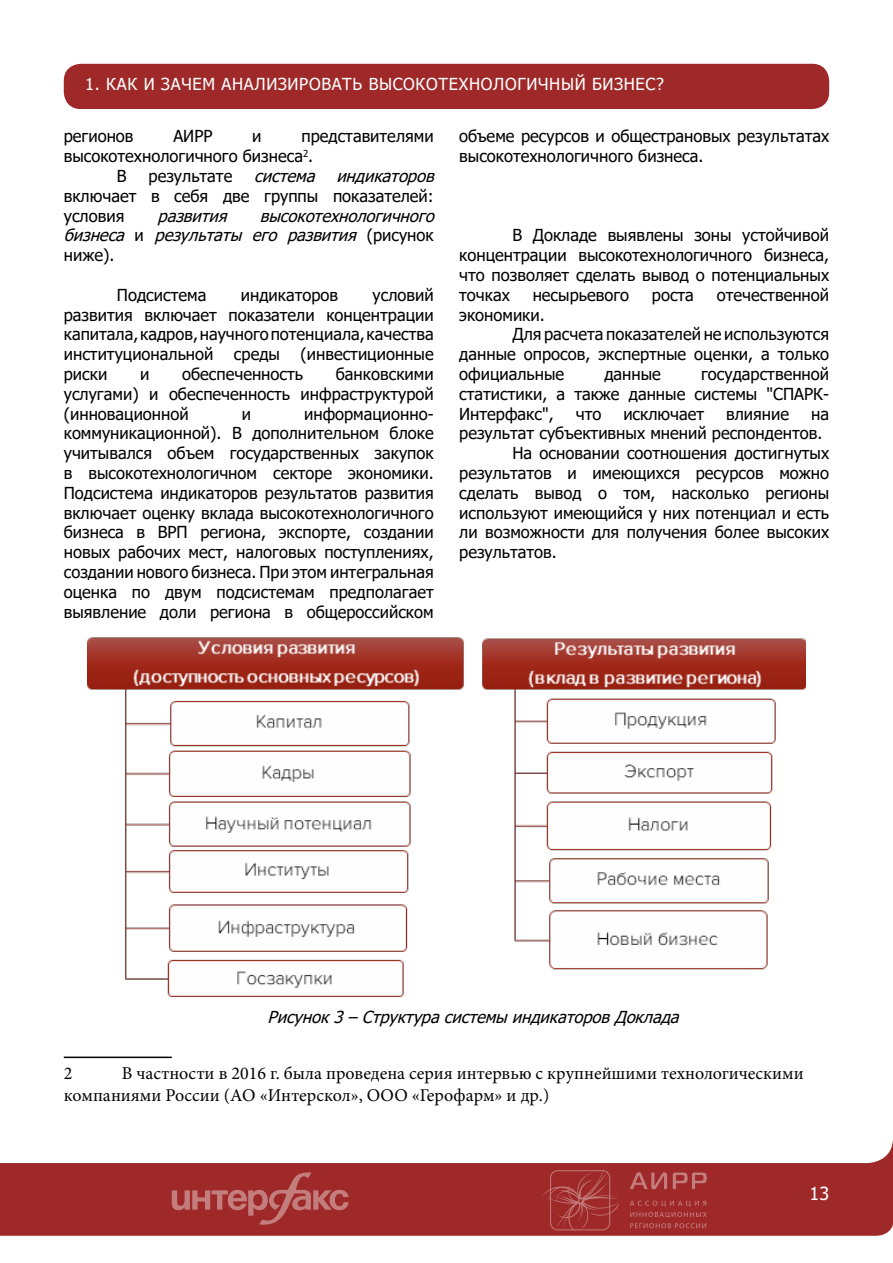
<style>
.page{position:relative;width:893px;height:1263px;background:#fff}
.page>*{position:absolute;margin:0;border:0;box-sizing:border-box;transform-origin:0 0}
.t1{font:18px/21.6px "Minion Pro";color:#000}
.t2{font:18px "Tahoma";color:#fff}
.t3{font:16.5px/19.8px "Tahoma";color:#000;text-align:justify}
.t4{font:italic 16.5px/19.8px "Tahoma";color:#000}
.t5{font:16.5px "Tahoma";letter-spacing:.04em;color:#fff}
.s1{font-style:normal}
</style>
<div class="page">
<div style="left:0;top:1163px;width:893px;height:73px;background:#9e2928"></div>
<div style="left:64px;top:64px;width:765px;height:45px;background:#9e2928;border-radius:17px"></div>
<svg style="left:630px;top:1172px;width:37px;height:17px"></svg>
<svg style="left:673px;top:1172px;width:34px;height:17px"></svg>
<svg style="left:630px;top:1200px;width:77px;height:28px;background:#a33635"></svg>
<svg style="left:541px;top:1166px;width:79px;height:65px;background:#a33434"></svg>
<svg style="left:172px;top:1172px;width:177px;height:53px;background:#a73e3d"></svg>
<hr style="left:64px;top:1056px;width:108px;height:2px;background:#000">
<img style="left:87px;top:637px;width:719px;height:360px">
<p class="t5" style="left:85px;top:73px;width:580px">1. КАК И ЗАЧЕМ АНАЛИЗИРОВАТЬ ВЫСОКОТЕХНОЛОГИЧНЫЙ БИЗНЕС?</p>
<p class="t3" style="left:64px;top:127px;width:71px">регионов</p>
<p class="t3" style="left:173px;top:127px;width:41px">АИРР</p>
<p class="t3" style="left:252px;top:127px;width:11px">и</p>
<p class="t3" style="left:301px;top:127px;width:134px">представителями</p>
<p class="t3" style="left:64px;top:147px;width:251px">высокотехнологичного бизнеса<sup>2</sup>.</p>
<p class="t3" style="left:117px;top:167px;width:11px">В</p>
<p class="t3" style="left:149px;top:167px;width:85px">результате</p>
<p class="t4" style="left:254px;top:167px;width:187px">система индикаторов</p>
<p class="t3" style="left:64px;top:187px;width:371px">включает в себя две группы показателей: условия</p>
<p class="t4" style="left:64px;top:207px;width:378px;text-indent:196px">высокотехнологичного бизнеса <span class="s1">и</span> результаты его развития <span class="s1">( р и с у н о к ниже).</span></p>
<p class="t3" style="left:117px;top:286px;width:91px">Подсистема</p>
<p class="t3" style="left:241px;top:286px;width:99px">индикаторов</p>
<p class="t4" style="left:158px;top:207px;width:77px">развития</p>
<p class="t3" style="left:64px;top:286px;width:371px;text-indent:309px">условий развития включает показатели концентрации капитала, кадров, научного потенциала, качества институциональной среды (инвестиционные риски</p>
<p class="t3" style="left:64px;top:365px;width:371px;text-indent:272px">банковскими услугами) и обеспеченность инфраструктурой (инновационной</p>
<p class="t3" style="left:140px;top:365px;width:11px">и</p>
<p class="t3" style="left:182px;top:365px;width:123px">обеспеченность</p>
<p class="t3" style="left:64px;top:405px;width:371px;text-indent:240px">информационно&shy;коммуникационной). В дополнительном блоке учитывался объем государственных закупок в высокотехнологичном секторе экономики.<br>Подсистема индикаторов результатов развития включает оценку вклада высокотехнологичного бизнеса в ВРП региона, экспорте, создании новых рабочих мест, налоговых поступлениях, создании нового бизнеса. При этом интегральная оценка по двум подсистемам предполагает выявление доли региона в общероссийском</p>
<p class="t3" style="left:242px;top:405px;width:11px">и</p>
<p class="t3" style="left:459px;top:127px;width:371px">объеме ресурсов и общестрановых результатах высокотехнологичного бизнеса.</p>
<p class="t3" style="left:459px;top:226px;width:371px;text-indent:53px">В Докладе выявлены зоны устойчивой концентрации высокотехнологичного бизнеса, что позволяет сделать вывод о потенциальных точках</p>
<p class="t3" style="left:533px;top:286px;width:98px">несырьевого</p>
<p class="t3" style="left:652px;top:286px;width:44px">роста</p>
<p class="t3" style="left:717px;top:286px;width:114px">отечественной</p>
<p class="t3" style="left:459px;top:306px;width:87px">экономики.</p>
<p class="t3" style="left:512px;top:325px;width:318px">Для расчета показателей не используются</p>
<p class="t3" style="left:459px;top:345px;width:371px">данные опросов, экспертные оценки, а только</p>
<p class="t3" style="left:459px;top:365px;width:106px">официальные</p>
<p class="t3" style="left:604px;top:365px;width:58px">данные</p>
<p class="t3" style="left:459px;top:365px;width:371px;text-indent:242px">государственной статистики, а также данные системы "СПАРК-Интерфакс",</p>
<p class="t3" style="left:576px;top:405px;width:27px">что</p>
<p class="t3" style="left:623px;top:405px;width:82px">исключает</p>
<p class="t3" style="left:726px;top:405px;width:65px">влияние</p>
<p class="t3" style="left:811px;top:405px;width:19px">на</p>
<p class="t3" style="left:459px;top:424px;width:365px">результат субъективных мнений респондентов.</p>
<p class="t3" style="left:512px;top:444px;width:318px">На основании соотношения достигнутых</p>
<p class="t3" style="left:459px;top:464px;width:371px">результатов и имеющихся ресурсов можно</p>
<p class="t3" style="left:459px;top:484px;width:371px">сделать вывод о том, насколько регионы</p>
<p class="t3" style="left:459px;top:504px;width:371px">используют имеющийся у них потенциал и есть</p>
<p class="t3" style="left:459px;top:523px;width:371px">ли возможности для получения более высоких</p>
<p class="t3" style="left:459px;top:543px;width:99px">результатов.</p>
<p class="t4" style="left:268px;top:1008px;width:419px">Рисунок3–СтруктурасистемыиндикаторовДоклада</p>
<p class="t1" style="left:64px;top:1062px;width:741px;text-indent:58px">В частности в 2016 г. была проведена серия интервью с крупнейшими технологическими компаниями России (АО «Интерскол», ООО «Герофарм» и др.)</p>
<p class="t1" style="left:64px;top:1062px;width:10px">2</p>
<p class="t2" style="left:809px;top:1181px;width:21px">13</p>
</div>
